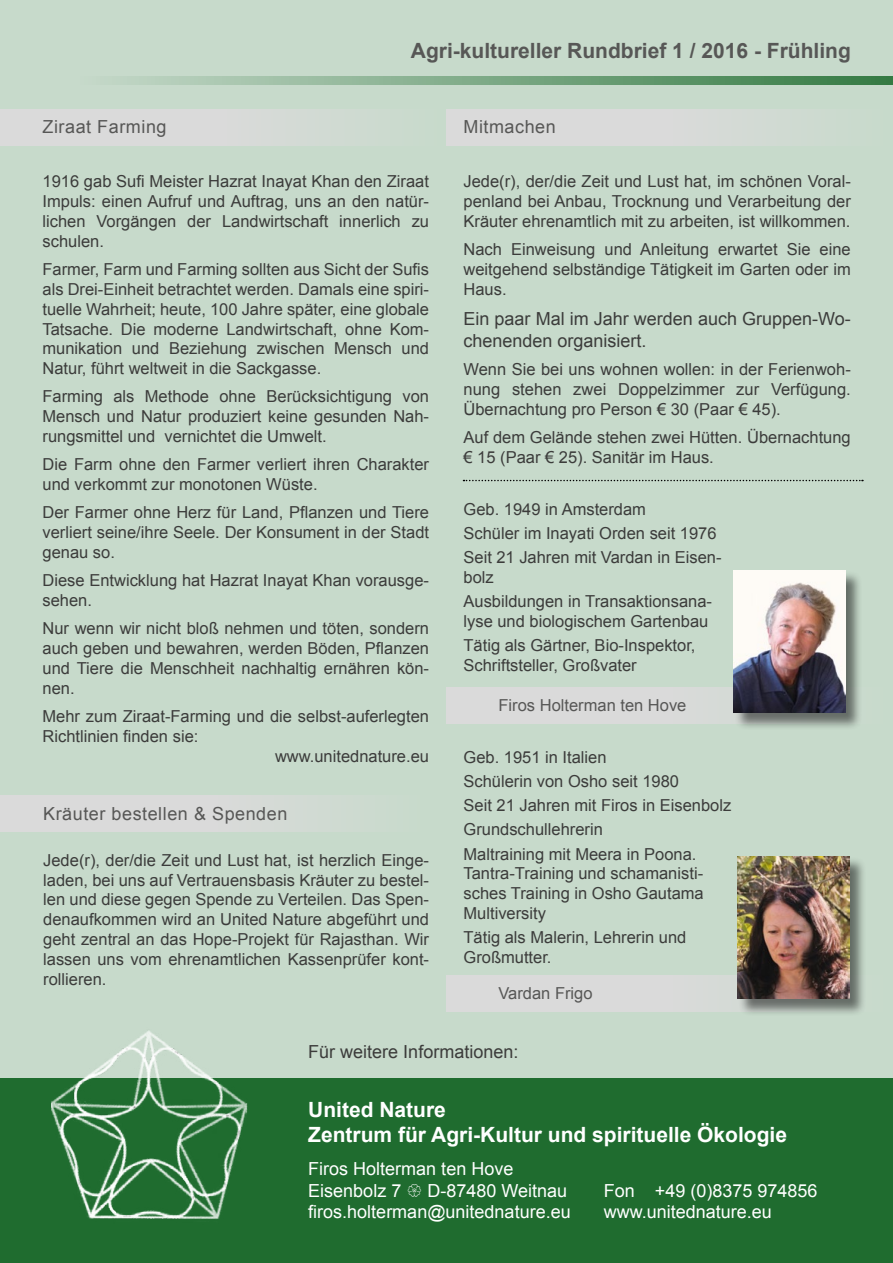
<style>
.page{position:relative;width:893px;height:1263px;background:#c7dacb}
.page>*{position:absolute;margin:0;border:0;box-sizing:border-box;transform-origin:0 0}
.t1{font:700 21px/25.2px "Arial";color:#fff}
.t2{font:700 21px "Arial";color:#575756}
.t3{font:18px/21.6px "Arial";color:#fff}
.t4{font:18px/21.6px "Arial";color:#3c3c3b}
.t5{font:18px "Arial";letter-spacing:.03em;color:#575756}
.t6{font:16.5px/19.8px "Arial";color:#3c3c3b;text-align:justify}
.t7{font:16.5px "Arial";color:#575756}
</style>
<div class="page">
<div style="left:0;top:1079px;width:893px;height:184px;background:#1f6c2f"></div>
<svg style="left:135px;top:77px;width:758px;height:8px;background:#78a681"></svg>
<img style="left:51px;top:1030px;width:204px;height:189px">
<div style="left:0;top:795px;width:429px;height:37px;background:linear-gradient(to right,#dfdade,#cbdace)"></div>
<div style="left:446px;top:109px;width:447px;height:37px;background:linear-gradient(to right,#dfdade,#cbdace)"></div>
<div style="left:446px;top:975px;width:447px;height:37px;background:#dadada"></div>
<div style="left:446px;top:687px;width:447px;height:36px;background:#dadada"></div>
<div style="left:734px;top:571px;width:129px;height:159px;background:#000;opacity:.5"></div>
<img style="left:734px;top:570px;width:111px;height:143px">
<div style="left:738px;top:857px;width:129px;height:159px;background:#000;opacity:.5"></div>
<img style="left:737px;top:856px;width:112px;height:143px">
<svg style="left:463px;top:480px;width:400px;height:1px"></svg>
<div style="left:0;top:109px;width:446px;height:37px;background:linear-gradient(to right,#dfdade,#cbdace)"></div>
<p class="t5" style="left:43px;top:115px;width:126px">Ziraat Farming</p>
<p class="t2" style="left:411px;top:36px;width:441px">Agri-kultureller Rundbrief 1 / 2016 - Frühling</p>
<p class="t5" style="left:463px;top:115px;width:94px">Mitmachen</p>
<p class="t6" style="left:43px;top:172px;width:388px">1916 gab Sufi Meister Hazrat Inayat Khan den Ziraat Impuls: einen Aufruf und Auftrag, uns an den natür&shy;lichen Vorgängen der Landwirtschaft innerlich zu schulen.</p>
<p class="t6" style="left:43px;top:260px;width:388px">Farmer, Farm und Farming sollten aus Sicht der Sufis als Drei-Einheit betrachtet werden. Damals eine spiri&shy;tuelle Wahrheit; heute, 100 Jahre später, eine globale Tatsache. Die moderne Landwirtschaft, ohne Kom&shy;munikation und Beziehung zwischen Mensch und Natur, führt weltweit in die Sackgasse.</p>
<p class="t6" style="left:43px;top:387px;width:388px">Farming als Methode ohne Berücksichtigung von Mensch und Natur produziert keine gesunden Nah&shy;rungsmittel und vernichtet die Umwelt.</p>
<p class="t6" style="left:43px;top:455px;width:388px">Die Farm ohne den Farmer verliert ihren Charakter und verkommt zur monotonen Wüste.</p>
<p class="t6" style="left:43px;top:503px;width:388px">Der Farmer ohne Herz für Land, Pflanzen und Tiere verliert seine/ihre Seele. Der Konsument in der Stadt genau so.</p>
<p class="t6" style="left:43px;top:571px;width:388px">Diese Entwicklung hat Hazrat Inayat Khan vorausge&shy;sehen.</p>
<p class="t6" style="left:43px;top:619px;width:388px">Nur wenn wir nicht bloß nehmen und töten, sondern auch geben und bewahren, werden Böden, Pflanzen und Tiere die Menschheit nachhaltig ernähren kön&shy;nen.</p>
<p class="t6" style="left:43px;top:707px;width:388px">Mehr zum Ziraat-Farming und die selbst-auferlegten</p>
<p class="t6" style="left:43px;top:726px;width:157px">Richtlinien finden sie:</p>
<p class="t6" style="left:275px;top:746px;width:156px">www.unitednature.eu</p>
<p class="t5" style="left:43px;top:802px;width:246px">Kräuter bestellen &amp; Spenden</p>
<p class="t6" style="left:43px;top:850px;width:387px">Jede(r), der/die Zeit und Lust hat, ist herzlich Einge&shy;laden, bei uns auf Vertrauensbasis Kräuter zu bestel&shy;len und diese gegen Spende zu Verteilen. Das Spen&shy;denaufkommen wird an United Nature abgeführt und geht zentral an das Hope-Projekt für Rajasthan. Wir lassen uns vom ehrenamtlichen Kassenprüfer kont&shy;rollieren.</p>
<p class="t6" style="left:463px;top:172px;width:389px">Jede(r), der/die Zeit und Lust hat, im schönen Voral&shy;penland bei Anbau, Trocknung und Verarbeitung der Kräuter ehrenamtlich mit zu arbeiten, ist willkommen.</p>
<p class="t6" style="left:463px;top:240px;width:389px">Nach Einweisung und Anleitung erwartet Sie eine weitgehend selbständige Tätigkeit im Garten oder im Haus.</p>
<p class="t4" style="left:463px;top:308px;width:389px">Ein paar Mal im Jahr werden auch Gruppen-Wo&shy;chenenden organisiert.</p>
<p class="t6" style="left:463px;top:359px;width:389px">Wenn Sie bei uns wohnen wollen: in der Ferienwoh&shy;nung stehen zwei Doppelzimmer zur Verfügung.<br>Übernachtung pro Person € 30 (Paar € 45).</p>
<p class="t6" style="left:463px;top:427px;width:389px">Auf dem Gelände stehen zwei Hütten. Übernachtung € 15 (Paar € 25). Sanitär im Haus.</p>
<p class="t6" style="left:463px;top:498px;width:260px;line-height:24px;text-align:left">Geb. 1949 in Amsterdam<br>Schüler im Inayati Orden seit 1976<br>Seit 21 Jahren mit Vardan in Eisen-</p>
<p class="t6" style="left:463px;top:565px;width:250px;line-height:24px">bolz<br>Ausbildungen in Transaktionsana-</p>
<p class="t6" style="left:463px;top:609px;width:246px;line-height:24px">lyse und biologischem Gartenbau<br>Tätig als Gärtner, Bio-Inspektor,</p>
<p class="t6" style="left:463px;top:655px;width:175px">Schriftsteller, Großvater</p>
<p class="t7" style="left:498px;top:694px;width:189px">Firos Holterman ten Hove</p>
<p class="t6" style="left:463px;top:746px;width:269px;line-height:24px;text-align:left">Geb. 1951 in Italien<br>Schülerin von Osho seit 1980<br>Seit 21 Jahren mit Firos in Eisenbolz<br>Grundschullehrerin<br>Maltraining mit Meera in Poona.</p>
<p class="t6" style="left:463px;top:864px;width:242px">Tantra-Training und schamanisti&shy;sches Training in Osho Gautama Multiversity</p>
<p class="t6" style="left:463px;top:927px;width:224px">Tätig als Malerin, Lehrerin und<br>Großmutter.</p>
<p class="t7" style="left:498px;top:982px;width:96px">Vardan Frigo</p>
<p class="t4" style="left:308px;top:1041px;width:212px">Für weitere Informationen:</p>
<p class="t1" style="left:308px;top:1097px;width:480px">United Nature<br>Zentrum für Agri-Kultur und spirituelle Ökologie</p>
<p class="t3" style="left:308px;top:1158px;width:207px">Firos Holterman ten Hove<br>Eisenbolz 7</p>
<p class="t3" style="left:308px;top:1180px;width:264px;text-align:right">D-87480 Weitnau firos.holterman@unitednature.eu</p>
<p class="t3" style="left:604px;top:1180px;width:215px">Fon +49 (0)8375 974856 www.unitednature.eu</p>
</div>
